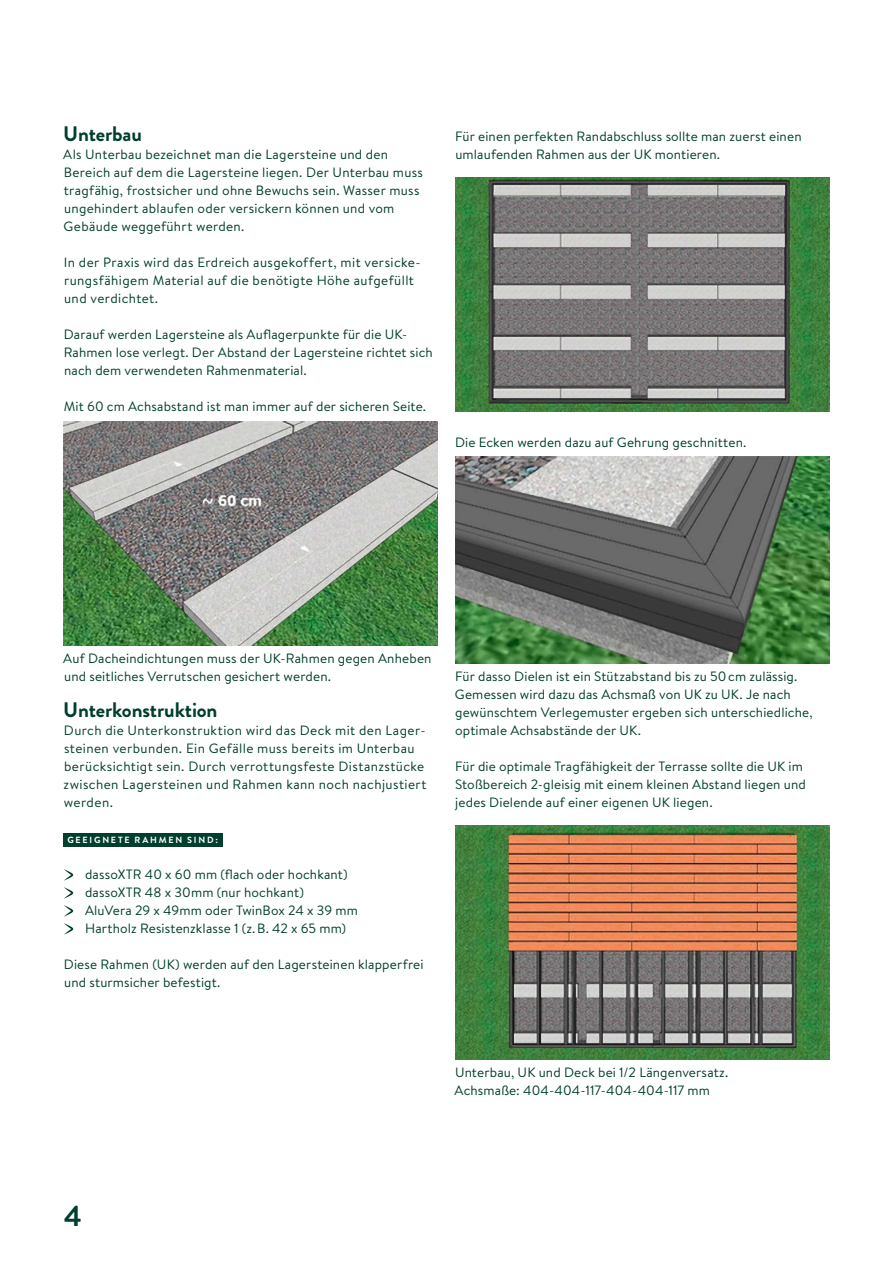
<style>
.page{position:relative;width:893px;height:1263px;background:#fff}
.page>*{position:absolute;margin:0;border:0;box-sizing:border-box;transform-origin:0 0}
.t1{font:700 28.5px "Brandon Text";color:#003e2d}
.t2{font:700 21px "Brandon Grotesque";letter-spacing:-.005em;color:#003e2d}
.t3{font:13.5px/18px "Brandon Text";letter-spacing:.015em;color:#003e2d}
.t4{font:700 9px "Brandon Text";letter-spacing:.195em;color:#fff}
</style>
<div class="page">
<div style="left:64px;top:833px;width:159px;height:13px;background:#003e2d"></div>
<svg style="left:64px;top:869px;width:9px;height:12px"></svg>
<svg style="left:64px;top:887px;width:9px;height:12px"></svg>
<svg style="left:64px;top:905px;width:9px;height:12px"></svg>
<svg style="left:64px;top:923px;width:9px;height:12px"></svg>
<img style="left:64px;top:422px;width:374px;height:223px">
<img style="left:455px;top:177px;width:374px;height:234px">
<img style="left:455px;top:457px;width:374px;height:206px">
<img style="left:455px;top:825px;width:374px;height:234px">
<h2 class="t2" style="left:63px;top:119px;width:80px">Unterbau</h2>
<p class="t3" style="left:63px;top:145px;width:361px">Als Unterbau bezeichnet man die Lagersteine und den Bereich auf dem die Lagersteine liegen. Der Unterbau muss tragfähig, frost sicher und ohne Bewuchs sein. Wasser muss ungehindert ablaufen oder versickern können und vom Gebäude weggeführt werden.</p>
<p class="t3" style="left:64px;top:253px;width:358px">In der Praxis wird das Erdreich ausgekoffert, mit versicke&shy;rungsfähigem Material auf die benötigte Höhe aufgefüllt und verdichtet.</p>
<p class="t3" style="left:64px;top:325px;width:370px">Darauf werden Lagersteine als Auflagerpunkte für die UK-<br>Rahmen lose verlegt. Der Abstand der Lagersteine richtet sich nach dem verwendeten Rahmenmaterial.</p>
<p class="t3" style="left:64px;top:397px;width:364px">Mit 60 cm Achsabstand ist man immer auf der sicheren Seite.</p>
<p class="t3" style="left:455px;top:127px;width:348px">Für einen perfekten Randabschluss sollte man zuerst einen umlaufenden Rahmen aus der UK montieren.</p>
<p class="t3" style="left:455px;top:433px;width:293px">Die Ecken werden dazu auf Gehrung geschnitten.</p>
<p class="t3" style="left:63px;top:649px;width:370px">Auf Dacheindichtungen muss der UK-Rahmen gegen Anheben und seitliches Verrutschen gesichert werden.</p>
<h2 class="t2" style="left:63px;top:695px;width:156px">Unterkonstruktion</h2>
<p class="t3" style="left:64px;top:721px;width:365px">Durch die Unterkonstruktion wird das Deck mit den Lager&shy;steinen verbunden. Ein Gefälle muss bereits im Unterbau berücksichtigt sein. Durch verrottungsfeste Distanzstücke zwischen Lagersteinen und Rahmen kann noch nachjustiert werden.</p>
<p class="t4" style="left:67px;top:834px;width:152px">GEEIGNETE RAHMEN SIND:</p>
<p class="t3" style="left:85px;top:865px;width:274px">dassoXTR 40 x 60 mm (flach oder hochkant) dassoXTR 48 x 30mm (nur hochkant)<br>AluVera 29 x 49mm oder TwinBox 24 x 39 mm Hartholz Resistenzklasse 1 (z. B. 42 x 65 mm)</p>
<p class="t3" style="left:64px;top:955px;width:361px">Diese Rahmen (UK) werden auf den Lagersteinen klapperfrei und sturmsicher befestigt.</p>
<p class="t3" style="left:455px;top:667px;width:359px">Für dasso Dielen ist ein Stützabstand bis zu 50 cm zulässig.<br>Gemessen wird dazu das Achsmaß von UK zu UK. Je nach gewünschtem Verlegemuster ergeben sich unterschiedliche, optimale Achsabstände der UK.</p>
<p class="t3" style="left:455px;top:757px;width:352px">Für die optimale Tragfähigkeit der Terrasse sollte die UK im<br>Stoßbereich 2-gleisig mit einem kleinen Abstand liegen und jedes Dielende auf einer eigenen UK liegen.</p>
<p class="t3" style="left:454px;top:1063px;width:275px">Unterbau, UK und Deck bei 1/2 Längenversatz.<br>Achsmaße: 404-404-117-404-404-117 mm</p>
<h1 class="t1" style="left:64px;top:1196px;width:20px">4</h1>
</div>
